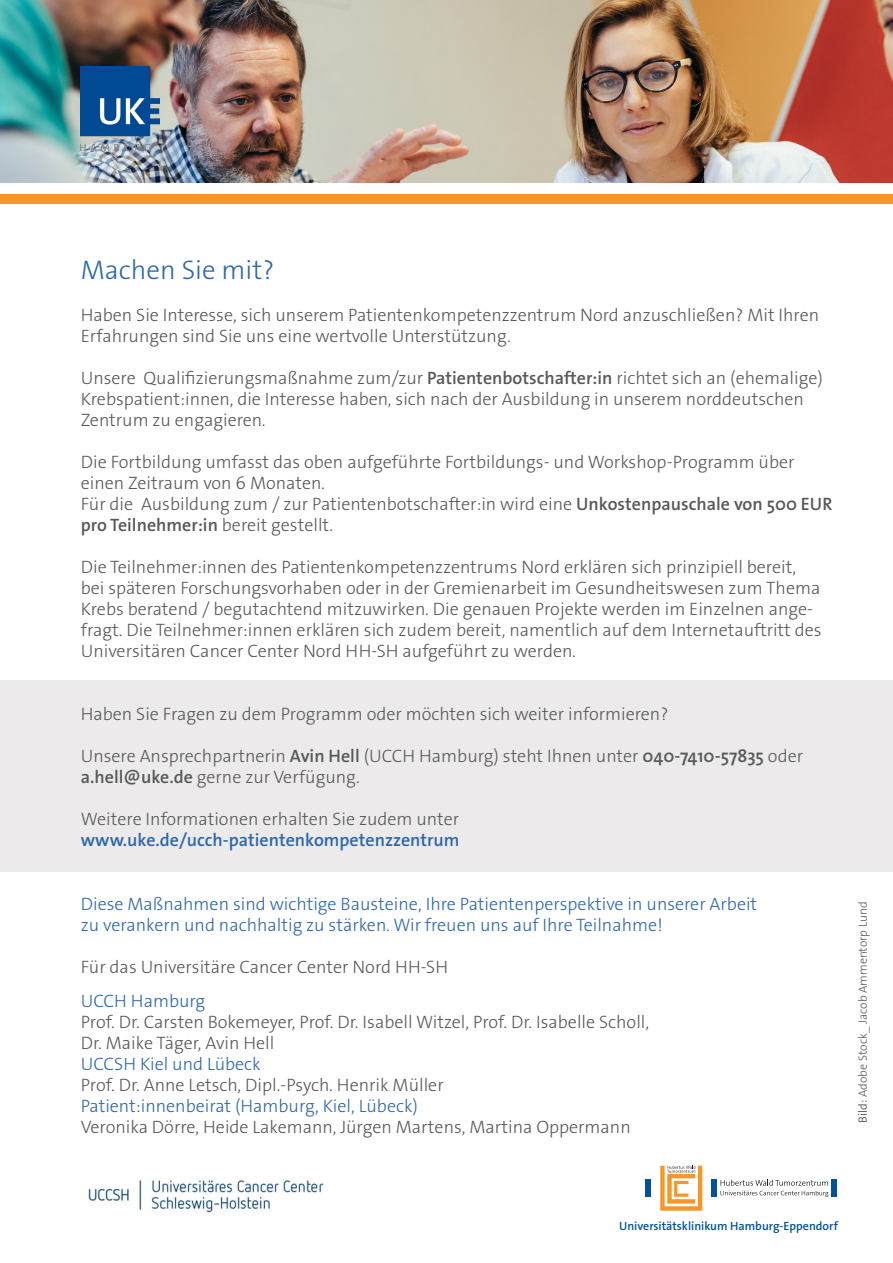
<style>
.page{position:relative;width:893px;height:1263px;background:#fff}
.page>*{position:absolute;margin:0;border:0;box-sizing:border-box;transform-origin:0 0}
.t1{font:300 27px "The Sans Os F";color:#2e67aa}
.t2{font:300 18px/21px "The Sans Os F";color:#57585a}
.t3{font:300 18px/21px "The Sans Os F";color:#2e67aa}
.t4{font:300 18px "The Sans Os F";color:#2e67a9}
.t5{font:600 12px "The Sans Os F";color:#01519a}
.t6{font:300 12px "The Sans Os F";color:#57585a}
.s1{font-weight:600}
.s2{font-weight:600;color:#2e67aa}
.s3{font-style:inherit}
</style>
<div class="page">
<div style="left:0;top:680px;width:893px;height:192px;background:#eceaea"></div>
<img style="left:0;top:0;width:893px;height:183px">
<div style="left:0;top:194px;width:893px;height:11px;background:#f79727"></div>
<img style="left:81px;top:66px;width:79px;height:84px">
<svg style="left:720px;top:1180px;width:108px;height:17px"></svg>
<div style="left:831px;top:1179px;width:5px;height:18px;background:#01519b"></div>
<div style="left:712px;top:1179px;width:5px;height:18px;background:#01519b"></div>
<div style="left:646px;top:1179px;width:5px;height:18px;background:#01519b"></div>
<svg style="left:660px;top:1165px;width:42px;height:46px"></svg>
<img style="left:88px;top:1178px;width:236px;height:35px">
<p class="t1" style="left:81px;top:253px;width:195px">Machen Sie mit?</p>
<p class="t2" style="left:81px;top:305px;width:740px">Haben Sie Interesse, sich unserem Patientenkompetenzzentrum Nord anzuschließen? Mit Ihren<br>Erfahrungen sind Sie uns eine wertvolle Unterstützung.</p>
<p class="t2" style="left:81px;top:368px;width:743px">Unsere Qualifizierungsmaßnahme zum/zur <span class="s1">Patientenbotschafter:in</span> richtet sich an (ehemalige)<br>Krebspatient:innen, die Interesse haben, sich nach der Ausbildung in unserem norddeutschen<br>Zentrum zu engagieren.</p>
<p class="t2" style="left:81px;top:452px;width:715px">Die Fortbildung umfasst das oben aufgeführte Fortbildungs- und Workshop-Programm über einen Zeitraum von 6 Monaten.</p>
<p class="t2" style="left:81px;top:494px;width:753px">Für die Ausbildung zum / zur Patientenbotschafter:in wird eine <span class="s1">Unkostenpauschale von 500 EUR pro Teilnehmer:in</span> bereit gestellt.</p>
<p class="t2" style="left:81px;top:557px;width:742px">Die Teilnehmer:innen des Patientenkompetenzzentrums Nord erklären sich prinzipiell bereit, bei späteren Forschungsvorhaben oder in der Gremienarbeit im Gesundheitswesen zum Thema Krebs beratend / begutachtend mitzuwirken. Die genauen Projekte werden im Einzelnen ange&shy;fragt. Die Teilnehmer:innen erklären sich zudem bereit, namentlich auf dem Internetauftritt des Universitären Cancer Center Nord HH-SH aufgeführt zu werden.</p>
<p class="t2" style="left:81px;top:704px;width:589px">Haben Sie Fragen zu dem Programm oder möchten sich weiter informieren?</p>
<p class="t2" style="left:81px;top:746px;width:724px">Unsere Ansprechpartnerin <span class="s1">Avin Hell</span> (UCCH Hamburg) steht Ihnen unter <span class="s1">040-7410-57835</span> oder <span class="s1">a.hell@uke.de</span> gerne zur Verfügung.</p>
<p class="t2" style="left:81px;top:809px;width:380px">Weitere Informationen erhalten Sie zudem unter <span class="s2">www.uke.de/ucch-patientenkompetenzzentrum</span></p>
<p class="t3" style="left:81px;top:893px;width:678px">Diese Maßnahmen sind wichtige Bausteine, Ihre Patientenperspektive in unserer Arbeit zu verankern und nachhaltig zu stärken. Wir freuen uns auf Ihre Teilnahme!</p>
<p class="t2" style="left:81px;top:956px;width:369px">Für das Universitäre Cancer Center Nord HH-SH</p>
<p class="t3" style="left:81px;top:990px;width:126px">UCCH Hamburg</p>
<p class="t2" style="left:81px;top:1011px;width:570px">Prof. Dr. Carsten Bokemeyer, Prof. Dr. Isabell Witzel, Prof. Dr. Isabelle Scholl,<br>Dr. Maike Täger, Avin Hell</p>
<p class="t3" style="left:81px;top:1053px;width:181px">UCCSH Kiel und Lübeck</p>
<p class="t2" style="left:81px;top:1074px;width:364px">Prof. Dr. Anne Letsch, Dipl.-Psych. Henrik Müller</p>
<p class="t4" style="left:81px;top:1094px;width:339px">Patient:innenbeirat (Hamburg, Kiel, Lübeck)</p>
<p class="t2" style="left:81px;top:1116px;width:551px">Veronika Dörre, Heide Lakemann, Jürgen Martens, Martina Oppermann</p>
<p class="t6" style="left:855px;top:1123px;width:223px;rotate:-90deg"><span class="s3">Bild:</span> Adobe Stock_ Jacob Ammentorp Lund</p>
<p class="t5" style="left:619px;top:1218px;width:220px">Universitätsklinikum Hamburg-Eppendorf</p>
</div>
